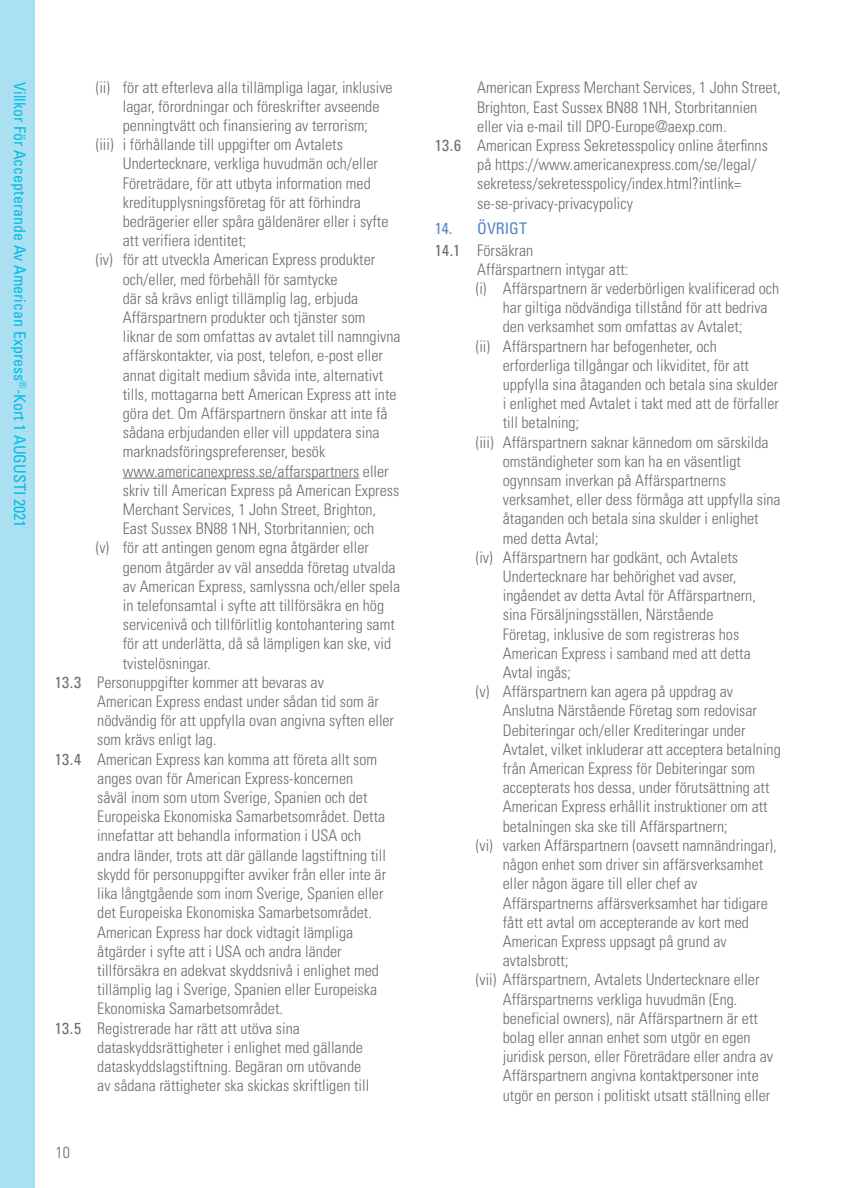
<style>
.page{position:relative;width:856px;height:1188px;background:#fff}
.page>*{position:absolute;margin:0;border:0;box-sizing:border-box;transform-origin:0 0}
.t1{font:300 condensed 16px "Univers";color:#6c6d70}
.t2{font:condensed 16px "Univers";color:#02bce5}
.t3{font:condensed 16px/22px "Univers";color:#5786c5}
.s1{font-weight:400}
.s2{color:#6c6d70}
.s3{font-weight:300;color:#6c6d70}
</style>
<div class="page">
<div style="left:0;top:0;width:34px;height:1188px;background:#abe0f3"></div>
<hr style="left:123px;top:478px;width:236px;height:1px;background:#6c6d70">
<p class="t2" style="left:30px;top:82px;width:446px;rotate:90deg">Villkor För Accepterande Av American Express<sup>®</sup>-Kort 1 AUGUSTI 2021</p>
<p class="t1" style="left:96px;top:77px;width:298px">(ii) för att efterleva alla tillämpliga lagar, inklusive</p>
<p class="t1" style="left:123px;top:96px;width:258px">lagar, förordningar och föreskrifter avseende</p>
<p class="t1" style="left:123px;top:116px;width:247px">penningtvätt och finansiering av terrorism;</p>
<p class="t1" style="left:96px;top:135px;width:248px">(iii) i förhållande till uppgifter om Avtalets</p>
<p class="t1" style="left:123px;top:154px;width:256px">Undertecknare, verkliga huvudmän och/eller</p>
<p class="t1" style="left:123px;top:173px;width:249px">Företrädare, för att utbyta information med</p>
<p class="t1" style="left:123px;top:192px;width:240px">kreditupplysningsföretag för att förhindra</p>
<p class="t1" style="left:123px;top:212px;width:267px">bedrägerier eller spåra gäldenärer eller i syfte</p>
<p class="t1" style="left:123px;top:231px;width:125px">att verifiera identitet;</p>
<p class="t1" style="left:96px;top:250px;width:281px">(iv) för att utveckla American Express produkter</p>
<p class="t1" style="left:123px;top:269px;width:216px">och/eller, med förbehåll för samtycke</p>
<p class="t1" style="left:123px;top:288px;width:237px">där så krävs enligt tillämplig lag, erbjuda</p>
<p class="t1" style="left:123px;top:308px;width:244px">Affärspartnern produkter och tjänster som</p>
<p class="t1" style="left:123px;top:327px;width:279px">liknar de som omfattas av avtalet till namngivna</p>
<p class="t1" style="left:123px;top:346px;width:262px">affärskontakter, via post, telefon, e-post eller</p>
<p class="t1" style="left:123px;top:365px;width:262px">annat digitalt medium såvida inte, alternativt</p>
<p class="t1" style="left:123px;top:384px;width:275px">tills, mottagarna bett American Express att inte</p>
<p class="t1" style="left:123px;top:404px;width:266px">göra det. Om Affärspartnern önskar att inte få</p>
<p class="t1" style="left:123px;top:423px;width:258px">sådana erbjudanden eller vill uppdatera sina</p>
<p class="t1" style="left:123px;top:442px;width:204px">marknadsföringspreferenser, besök</p>
<p class="t1" style="left:123px;top:461px;width:267px">www.americanexpress.se/affarspartners eller</p>
<p class="t1" style="left:123px;top:480px;width:278px">skriv till American Express på American Express</p>
<p class="t1" style="left:123px;top:500px;width:255px">Merchant Services, 1 John Street, Brighton,</p>
<p class="t1" style="left:123px;top:519px;width:253px">East Sussex BN88 1NH, Storbritannien; och</p>
<p class="t1" style="left:96px;top:538px;width:274px">(v) för att antingen genom egna åtgärder eller</p>
<p class="t1" style="left:123px;top:557px;width:274px">genom åtgärder av väl ansedda företag utvalda</p>
<p class="t1" style="left:123px;top:576px;width:279px">av American Express, samlyssna och/eller spela</p>
<p class="t1" style="left:123px;top:596px;width:263px">in telefonsamtal i syfte att tillförsäkra en hög</p>
<p class="t1" style="left:123px;top:615px;width:273px">servicenivå och tillförlitlig kontohantering samt</p>
<p class="t1" style="left:123px;top:634px;width:270px">för att underlätta, då så lämpligen kan ske, vid</p>
<p class="t1" style="left:123px;top:653px;width:89px">tvistelösningar.</p>
<p class="t1" style="left:55px;top:672px;width:271px"><span class="s1">13.3</span> Personuppgifter kommer att bevaras av</p>
<p class="t1" style="left:97px;top:692px;width:283px">American Express endast under sådan tid som är</p>
<p class="t1" style="left:97px;top:711px;width:298px">nödvändig för att uppfylla ovan angivna syften eller</p>
<p class="t1" style="left:97px;top:730px;width:121px">som krävs enligt lag.</p>
<p class="t1" style="left:55px;top:749px;width:324px"><span class="s1">13.4</span> American Express kan komma att företa allt som</p>
<p class="t1" style="left:97px;top:768px;width:257px">anges ovan för American Express-koncernen</p>
<p class="t1" style="left:97px;top:788px;width:272px">såväl inom som utom Sverige, Spanien och det</p>
<p class="t1" style="left:97px;top:807px;width:289px">Europeiska Ekonomiska Samarbetsområdet. Detta</p>
<p class="t1" style="left:97px;top:826px;width:265px">innefattar att behandla information i USA och</p>
<p class="t1" style="left:97px;top:845px;width:290px">andra länder, trots att där gällande lagstiftning till</p>
<p class="t1" style="left:97px;top:864px;width:290px">skydd för personuppgifter avviker från eller inte är</p>
<p class="t1" style="left:97px;top:884px;width:288px">lika långtgående som inom Sverige, Spanien eller</p>
<p class="t1" style="left:97px;top:903px;width:276px">det Europeiska Ekonomiska Samarbetsområdet.</p>
<p class="t1" style="left:97px;top:922px;width:257px">American Express har dock vidtagit lämpliga</p>
<p class="t1" style="left:97px;top:941px;width:246px">åtgärder i syfte att i USA och andra länder</p>
<p class="t1" style="left:97px;top:960px;width:283px">tillförsäkra en adekvat skyddsnivå i enlighet med</p>
<p class="t1" style="left:97px;top:980px;width:281px">tillämplig lag i Sverige, Spanien eller Europeiska</p>
<p class="t1" style="left:97px;top:999px;width:187px">Ekonomiska Samarbetsområdet.</p>
<p class="t1" style="left:55px;top:1018px;width:247px"><span class="s1">13.5</span> Registrerade har rätt att utöva sina</p>
<p class="t1" style="left:97px;top:1037px;width:267px">dataskyddsrättigheter i enlighet med gällande</p>
<p class="t1" style="left:97px;top:1056px;width:265px">dataskyddslagstiftning. Begäran om utövande</p>
<p class="t1" style="left:97px;top:1076px;width:273px">av sådana rättigheter ska skickas skriftligen till</p>
<p class="t1" style="left:56px;top:1143px;width:16px">10</p>
<p class="t1" style="left:477px;top:78px;width:305px">American Express Merchant Services, 1 John Street,</p>
<p class="t1" style="left:477px;top:97px;width:281px">Brighton, East Sussex BN88 1NH, Storbritannien</p>
<p class="t1" style="left:477px;top:117px;width:251px">eller via e-mail till DPO-Europe@aexp.com.</p>
<p class="t1" style="left:435px;top:136px;width:335px"><span class="s1">13.6</span> American Express Sekretesspolicy online återfinns</p>
<p class="t1" style="left:477px;top:155px;width:281px">på https://www.americanexpress.com/se/legal/</p>
<p class="t1" style="left:477px;top:174px;width:265px">sekretess/sekretesspolicy/index.html?intlink=</p>
<p class="t1" style="left:477px;top:193px;width:157px">se-se-privacy-privacypolicy</p>
<p class="t3" style="left:435px;top:217px;width:100px">14. ÖVRIGT<br><span class="s2">14.1</span> <span class="s3">Försäkran</span></p>
<p class="t1" style="left:477px;top:259px;width:153px">Affärspartnern intygar att:</p>
<p class="t1" style="left:476px;top:279px;width:305px">(i) Affärspartnern är vederbörligen kvalificerad och</p>
<p class="t1" style="left:503px;top:298px;width:266px">har giltiga nödvändiga tillstånd för att bedriva</p>
<p class="t1" style="left:503px;top:317px;width:241px">den verksamhet som omfattas av Avtalet;</p>
<p class="t1" style="left:476px;top:336px;width:242px">(ii) Affärspartnern har befogenheter, och</p>
<p class="t1" style="left:503px;top:355px;width:248px">erforderliga tillgångar och likviditet, för att</p>
<p class="t1" style="left:503px;top:375px;width:277px">uppfylla sina åtaganden och betala sina skulder</p>
<p class="t1" style="left:503px;top:394px;width:278px">i enlighet med Avtalet i takt med att de förfaller</p>
<p class="t1" style="left:503px;top:413px;width:78px">till betalning;</p>
<p class="t1" style="left:476px;top:432px;width:294px">(iii) Affärspartnern saknar kännedom om särskilda</p>
<p class="t1" style="left:503px;top:451px;width:240px">omständigheter som kan ha en väsentligt</p>
<p class="t1" style="left:503px;top:471px;width:225px">ogynnsam inverkan på Affärspartnerns</p>
<p class="t1" style="left:503px;top:490px;width:279px">verksamhet, eller dess förmåga att uppfylla sina</p>
<p class="t1" style="left:503px;top:509px;width:257px">åtaganden och betala sina skulder i enlighet</p>
<p class="t1" style="left:503px;top:528px;width:97px">med detta Avtal;</p>
<p class="t1" style="left:476px;top:547px;width:264px">(iv) Affärspartnern har godkänt, och Avtalets</p>
<p class="t1" style="left:503px;top:567px;width:235px">Undertecknare har behörighet vad avser,</p>
<p class="t1" style="left:503px;top:586px;width:254px">ingåendet av detta Avtal för Affärspartnern,</p>
<p class="t1" style="left:503px;top:605px;width:212px">sina Försäljningsställen, Närstående</p>
<p class="t1" style="left:503px;top:624px;width:238px">Företag, inklusive de som registreras hos</p>
<p class="t1" style="left:503px;top:643px;width:249px">American Express i samband med att detta</p>
<p class="t1" style="left:503px;top:663px;width:70px">Avtal ingås;</p>
<p class="t1" style="left:476px;top:682px;width:259px">(v) Affärspartnern kan agera på uppdrag av</p>
<p class="t1" style="left:503px;top:701px;width:256px">Anslutna Närstående Företag som redovisar</p>
<p class="t1" style="left:503px;top:720px;width:244px">Debiteringar och/eller Krediteringar under</p>
<p class="t1" style="left:503px;top:739px;width:279px">Avtalet, vilket inkluderar att acceptera betalning</p>
<p class="t1" style="left:503px;top:759px;width:254px">från American Express för Debiteringar som</p>
<p class="t1" style="left:503px;top:778px;width:268px">accepterats hos dessa, under förutsättning att</p>
<p class="t1" style="left:503px;top:797px;width:266px">American Express erhållit instruktioner om att</p>
<p class="t1" style="left:503px;top:816px;width:226px">betalningen ska ske till Affärspartnern;</p>
<p class="t1" style="left:476px;top:835px;width:302px">(vi) varken Affärspartnern (oavsett namnändringar),</p>
<p class="t1" style="left:503px;top:855px;width:262px">någon enhet som driver sin affärsverksamhet</p>
<p class="t1" style="left:503px;top:874px;width:196px">eller någon ägare till eller chef av</p>
<p class="t1" style="left:503px;top:893px;width:266px">Affärspartnerns affärsverksamhet har tidigare</p>
<p class="t1" style="left:503px;top:912px;width:248px">fått ett avtal om accepterande av kort med</p>
<p class="t1" style="left:503px;top:931px;width:225px">American Express uppsagt på grund av</p>
<p class="t1" style="left:503px;top:951px;width:67px">avtalsbrott;</p>
<p class="t1" style="left:476px;top:970px;width:285px">(vii) Affärspartnern, Avtalets Undertecknare eller</p>
<p class="t1" style="left:503px;top:989px;width:236px">Affärspartnerns verkliga huvudmän (Eng.</p>
<p class="t1" style="left:503px;top:1008px;width:257px">beneficial owners), när Affärspartnern är ett</p>
<p class="t1" style="left:503px;top:1027px;width:249px">bolag eller annan enhet som utgör en egen</p>
<p class="t1" style="left:503px;top:1047px;width:272px">juridisk person, eller Företrädare eller andra av</p>
<p class="t1" style="left:503px;top:1066px;width:257px">Affärspartnern angivna kontaktpersoner inte</p>
<p class="t1" style="left:503px;top:1085px;width:269px">utgör en person i politiskt utsatt ställning eller</p>
</div>
